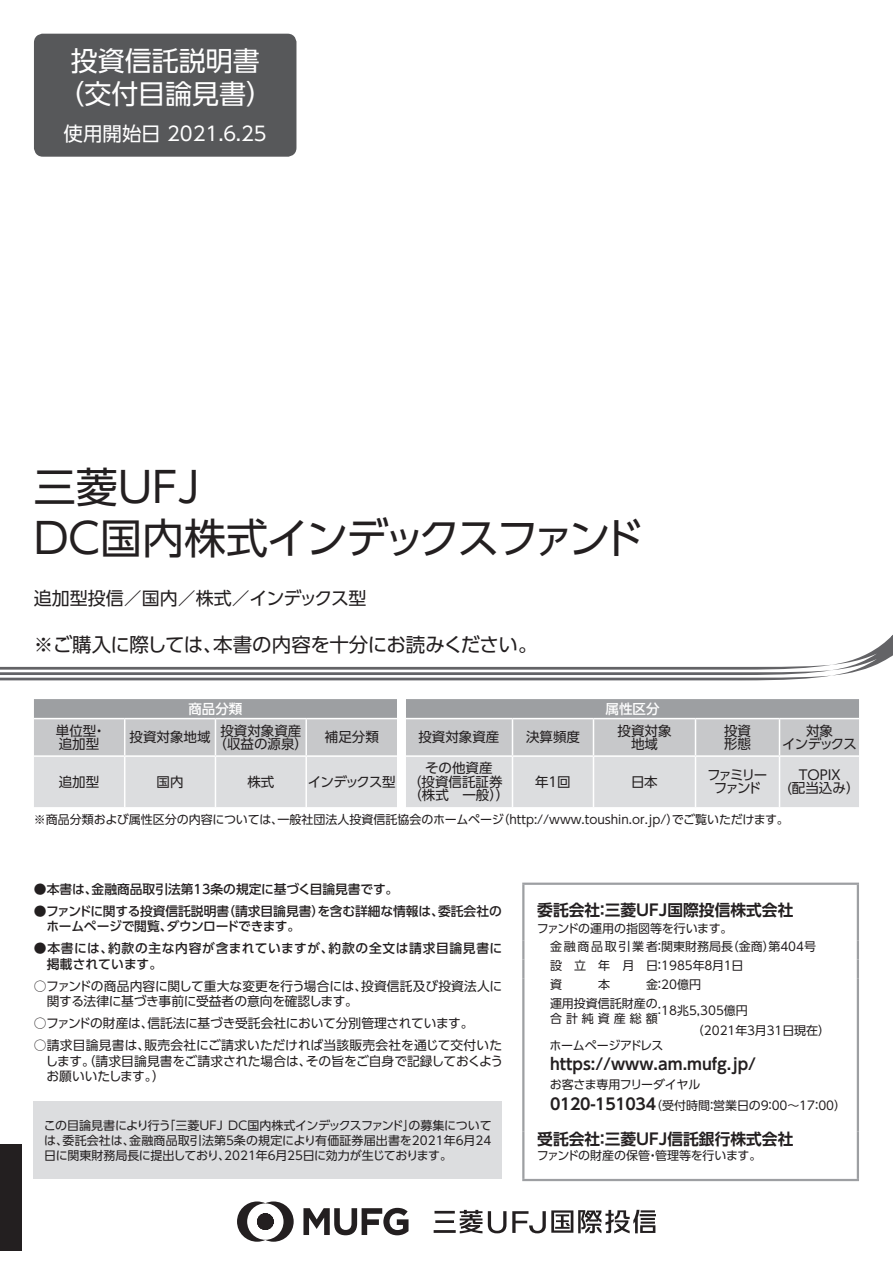
<style>
.page{position:relative;width:893px;height:1263px;background:#fff}
.page>*{position:absolute;margin:0;border:0;box-sizing:border-box;transform-origin:0 0}
.t1{font:42px/51px "UD Shin Go Pro";letter-spacing:-.09em;color:#231f20}
.t2{font:27px/33px "UD Shin Go Pro";color:#fff;text-align:center}
.t3{font:19.5px "UD Shin Go Pro";letter-spacing:-.025em;color:#231f20}
.t4{font:19.5px "UD Shin Go Pro";color:#fff}
.t5{font:18px "UD Shin Go Pro";letter-spacing:-.015em;color:#231f20}
.t6{font:700 15.75px "UD Shin Go Pro De";color:#231f20}
.t7{font:13.5px/13.5px "UD Shin Go Pro";color:#231f20;text-align:center}
.t8{font:13.5px/13.5px "UD Shin Go Pro";letter-spacing:-.065em;color:#231f20;text-align:center}
.t9{font:13.5px/13.5px "UD Shin Go Pro";letter-spacing:-.145em;color:#231f20;text-align:center}
.t10{font:500 13.5px "UD Shin Go Pro";color:#fff}
.t11{font:12.75px/15.8px "UD Shin Go Pro";letter-spacing:-.01em;color:#231f20}
.t12{font:500 12.75px/15.8px "UD Shin Go Pro";color:#231f20}
.t13{font:500 12.75px/15.8px "UD Shin Go Pro";letter-spacing:.045em;color:#231f20}
.t14{font:12px/18.8px "UD Shin Go Pro";color:#231f20}
.t15{font:12px "UD Shin Go Pro";letter-spacing:-.03em;color:#231f20}
.t16{font:12px "UD Shin Go Pro";letter-spacing:.335em;color:#231f20}
.s1{font-family:"UD Shin Go Pro De";font-weight:700;font-size:15.75px}
</style>
<div class="page">
<svg style="left:0;top:635px;width:893px;height:45px"></svg>
<div style="left:35px;top:35px;width:260px;height:120px;background:#57585a;border-radius:8px"></div>
<div style="left:34px;top:34px;width:262px;height:123px;border:3px solid #57585a;border-radius:8px"></div>
<div style="left:34px;top:1101px;width:468px;height:78px;background:#dcdddf"></div>
<hr style="left:522px;top:882px;width:337px;height:3px;background:#9d9fa2">
<hr style="left:522px;top:885px;width:2px;height:56px;background:#9d9fa2">
<hr style="left:857px;top:885px;width:2px;height:56px;background:#9d9fa2">
<svg style="left:522px;top:941px;width:2px;height:56px"></svg>
<svg style="left:857px;top:941px;width:2px;height:56px"></svg>
<hr style="left:522px;top:997px;width:2px;height:27px;background:#9d9fa2">
<hr style="left:857px;top:997px;width:2px;height:27px;background:#9d9fa2">
<svg style="left:522px;top:1024px;width:2px;height:15px"></svg>
<svg style="left:857px;top:1024px;width:2px;height:15px"></svg>
<hr style="left:522px;top:1039px;width:2px;height:92px;background:#9d9fa2">
<hr style="left:857px;top:1039px;width:2px;height:92px;background:#9d9fa2">
<hr style="left:522px;top:1131px;width:2px;height:48px;background:#9d9fa2">
<hr style="left:857px;top:1131px;width:2px;height:48px;background:#9d9fa2">
<hr style="left:522px;top:1179px;width:337px;height:2px;background:#9d9fa2">
<div style="left:0;top:1144px;width:21px;height:107px;background:#231f20"></div>
<svg style="left:303px;top:1208px;width:105px;height:27px"></svg>
<svg style="left:237px;top:1201px;width:57px;height:41px"></svg>
<hr style="left:435px;top:1220px;width:19px;height:3px;background:#231f20">
<hr style="left:434px;top:1230px;width:22px;height:3px;background:#231f20">
<hr style="left:434px;top:1211px;width:21px;height:2px;background:#231f20">
<svg style="left:460px;top:1210px;width:22px;height:23px"></svg>
<svg style="left:488px;top:1210px;width:168px;height:23px"></svg>
<svg style="left:34px;top:699px;width:825px;height:108px;background:#cacbcd"></svg>
<hr style="left:34px;top:718px;width:91px;height:1px;background:#fff">
<hr style="left:125px;top:718px;width:90px;height:1px;background:#fff">
<hr style="left:124px;top:719px;width:1px;height:36px;background:#fff">
<hr style="left:215px;top:718px;width:91px;height:1px;background:#fff">
<hr style="left:215px;top:719px;width:1px;height:36px;background:#fff">
<hr style="left:306px;top:718px;width:91px;height:1px;background:#fff">
<hr style="left:305px;top:719px;width:2px;height:36px;background:#fff">
<hr style="left:406px;top:718px;width:106px;height:1px;background:#fff">
<hr style="left:512px;top:718px;width:81px;height:1px;background:#fff">
<hr style="left:512px;top:719px;width:1px;height:36px;background:#fff">
<hr style="left:593px;top:718px;width:102px;height:1px;background:#fff">
<hr style="left:593px;top:719px;width:1px;height:36px;background:#fff">
<hr style="left:695px;top:718px;width:84px;height:1px;background:#fff">
<hr style="left:695px;top:719px;width:1px;height:36px;background:#fff">
<hr style="left:779px;top:718px;width:80px;height:1px;background:#fff">
<hr style="left:779px;top:719px;width:1px;height:36px;background:#fff">
<hr style="left:34px;top:755px;width:91px;height:2px;background:#fff">
<hr style="left:125px;top:755px;width:90px;height:2px;background:#fff">
<hr style="left:124px;top:757px;width:1px;height:50px;background:#fff">
<hr style="left:215px;top:755px;width:91px;height:2px;background:#fff">
<hr style="left:215px;top:757px;width:1px;height:50px;background:#fff">
<hr style="left:306px;top:755px;width:91px;height:2px;background:#fff">
<hr style="left:305px;top:757px;width:2px;height:50px;background:#fff">
<hr style="left:406px;top:755px;width:106px;height:2px;background:#fff">
<hr style="left:512px;top:755px;width:81px;height:2px;background:#fff">
<hr style="left:512px;top:757px;width:1px;height:50px;background:#fff">
<hr style="left:593px;top:755px;width:102px;height:2px;background:#fff">
<hr style="left:593px;top:757px;width:1px;height:50px;background:#fff">
<hr style="left:695px;top:755px;width:84px;height:2px;background:#fff">
<hr style="left:695px;top:757px;width:1px;height:50px;background:#fff">
<hr style="left:779px;top:755px;width:80px;height:2px;background:#fff">
<hr style="left:779px;top:757px;width:1px;height:50px;background:#fff">
<h2 class="t2" style="left:57px;top:43px;width:217px">投資信託説明書（交付目論見書）</h2>
<h3 class="t4" style="left:64px;top:118px;width:205px">使用開始日 2021.６.25</h3>
<h1 class="t1" style="left:30px;top:461px;width:616px">三菱ＵＦＪ<br>ＤＣ国内株式インデックスファンド</h1>
<h3 class="t5" style="left:34px;top:584px;width:334px">追加型投信／国内／株式／インデックス型</h3>
<h3 class="t3" style="left:34px;top:628px;width:505px">※ご購入に際しては、本書の内容を十分にお読みください。</h3>
<p class="t10" style="left:188px;top:698px;width:55px">商品分類</p>
<p class="t10" style="left:605px;top:698px;width:55px">属性区分</p>
<p class="t7" style="left:56px;top:723px;width:51px;text-align:left">単位型・追加型</p>
<p class="t7" style="left:130px;top:730px;width:83px">投資対象地域</p>
<p class="t7" style="left:214px;top:723px;width:96px">投資対象資産（収益の源泉）</p>
<p class="t7" style="left:325px;top:730px;width:55px">補足分類</p>
<p class="t7" style="left:418px;top:730px;width:82px">投資対象資産</p>
<p class="t7" style="left:526px;top:730px;width:55px">決算頻度</p>
<p class="t7" style="left:617px;top:723px;width:55px">投資対象地域</p>
<p class="t7" style="left:724px;top:723px;width:28px;text-align:left">投資形態</p>
<p class="t8" style="left:782px;top:723px;width:76px">対象<br>インデックス</p>
<p class="t7" style="left:59px;top:774px;width:42px">追加型</p>
<p class="t7" style="left:157px;top:774px;width:28px">国内</p>
<p class="t7" style="left:247px;top:774px;width:28px">株式</p>
<p class="t8" style="left:308px;top:774px;width:89px">インデックス型</p>
<p class="t7" style="left:408px;top:761px;width:103px">その他資産<br>（投資信託証券（株式　一般））</p>
<p class="t7" style="left:535px;top:774px;width:37px">年１回</p>
<p class="t7" style="left:631px;top:774px;width:28px">日本</p>
<p class="t9" style="left:707px;top:768px;width:62px">ファミリーファンド</p>
<p class="t7" style="left:787px;top:768px;width:74px">TOPIX<br>(配当込み）</p>
<p class="t14" style="left:34px;top:810px;width:756px">※商品分類および属性区分の内容については、一般社団法人投資信託協会のホームページ（http://www.toushin.or.jp/）でご覧いただけます。</p>
<p class="t12" style="left:34px;top:881px;width:366px">●本書は、金融商品取引法第13条の規定に基づく目論見書です。</p>
<p class="t12" style="left:46px;top:902px;width:457px;text-indent:-12px">●ファンドに関する投資信託説明書（請求目論見書）を含む詳細な情報は、委託会社のホームページで閲覧、ダウンロードできます。</p>
<p class="t13" style="left:47px;top:940px;width:457px;text-indent:-13px">●本書には、約款の主な内容が含まれていますが、約款の全文は請求目論見書に掲載されています。</p>
<p class="t11" style="left:47px;top:977px;width:457px;text-indent:-13px">○ファンドの商品内容に関して重大な変更を行う場合には、投資信託及び投資法人に関する法律に基づき事前に受益者の意向を確認します。</p>
<p class="t11" style="left:34px;top:1015px;width:441px">○ファンドの財産は、信託法に基づき受託会社において分別管理されています。</p>
<p class="t11" style="left:45px;top:1037px;width:459px;text-align:justify;text-indent:-12px">○請求目論見書は、販売会社にご請求いただければ当該販売会社を通じて交付いたします。（請求目論見書をご請求された場合は、その旨をご自身で記録しておくようお願いいたします。）</p>
<p class="t14" style="left:44px;top:1117px;width:449px;line-height:15px;text-align:justify">この目論見書により行う「三菱ＵＦＪ ＤＣ国内株式インデックスファンド」の募集については、委託会社は、金融商品取引法第５条の規定により有価証券届出書を2021年６月24日に関東財務局長に提出しており、2021年６月25日に効力が生じております。</p>
<h3 class="t6" style="left:537px;top:897px;width:258px">委託会社：三菱ＵＦＪ国際投信株式会社</h3>
<p class="t14" style="left:550px;top:918px;width:268px;text-indent:-13px">ファンドの運用の指図等を行います。<br>金融商品取引業者：関東財務局長（金商）第404号設 立 年 月 日：1985年８月１日<br>資</p>
<p class="t14" style="left:550px;top:974px;width:153px;text-indent:96px">金：20億円運用投資信託財産の</p>
<p class="t16" style="left:550px;top:1008px;width:109px">合計純資産総額</p>
<p class="t14" style="left:692px;top:1000px;width:140px;line-height:19.5px;text-indent:-38px">：18兆5,305億円<br>（2021年３月31日現在）</p>
<p class="t15" style="left:550px;top:1035px;width:115px">ホームページアドレス</p>
<h3 class="t6" style="left:550px;top:1051px;width:208px">https://www.am.mufg.jp/</h3>
<p class="t14" style="left:550px;top:1074px;width:298px;line-height:21px">お客さま専用フリーダイヤル<br><span class="s1">0120-151034</span>（受付時間：営業日の９：00～17：00）</p>
<h3 class="t6" style="left:537px;top:1126px;width:258px">受託会社：三菱ＵＦＪ信託銀行株式会社</h3>
<p class="t14" style="left:537px;top:1145px;width:226px">ファンドの財産の保管・管理等を行います。</p>
<p class="t14" style="left:598px;top:974px;width:13px">本</p>
</div>
